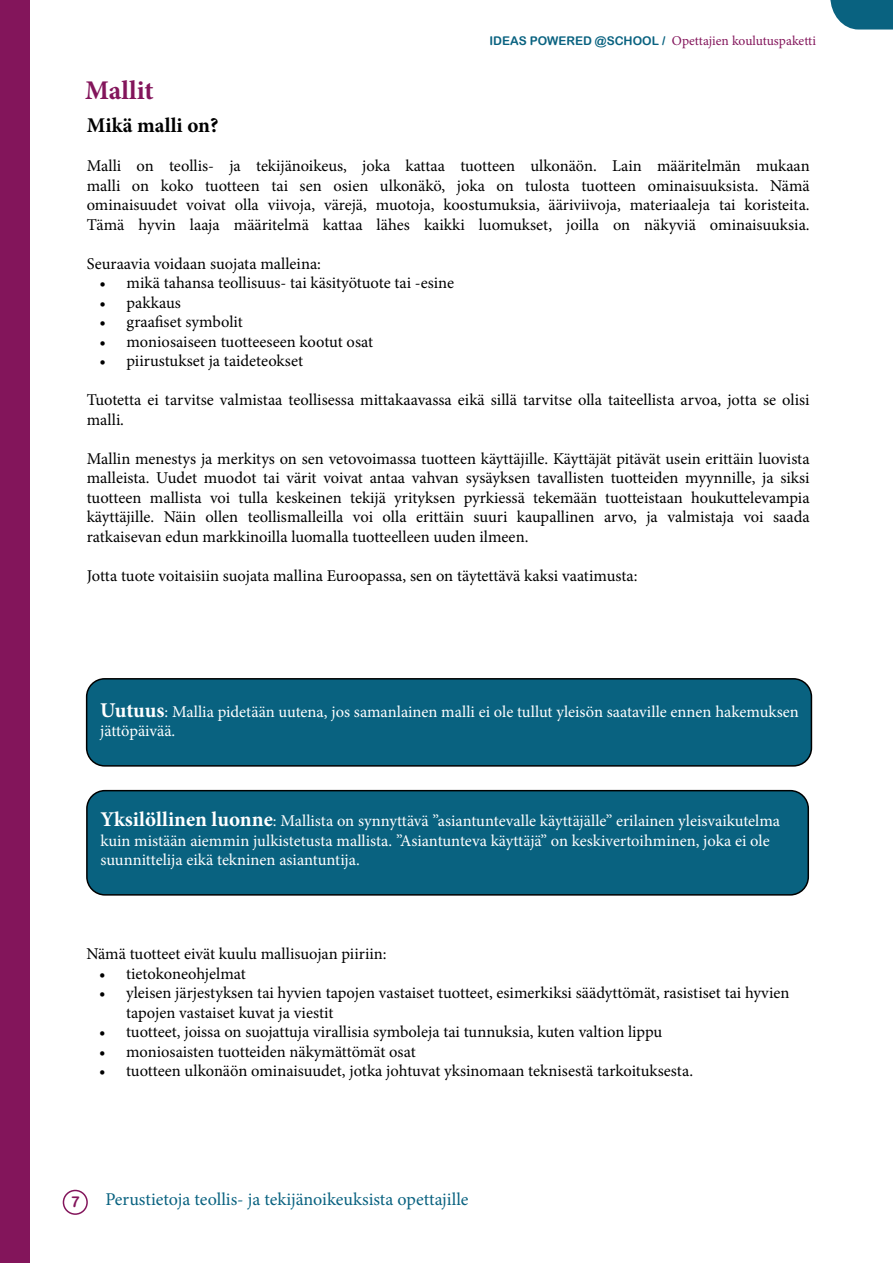
<style>
.page{position:relative;width:893px;height:1263px;background:#fff}
.page>*{position:absolute;margin:0;border:0;box-sizing:border-box;transform-origin:0 0}
.t1{font:700 27px "Minion Pro";color:#83155b}
.t2{font:700 21px "Minion Pro";color:#000}
.t3{font:18px "Minion Pro";color:#096280}
.t4{font:16.5px/19.5px "Minion Pro";color:#000;text-align:justify}
.t5{font:16.5px/19.5px "Minion Pro";color:#fff}
.t6{font:15px "Arial Rounded MT Bold";color:#83155b}
.t7{font:13.5px "Minion Pro";color:#83155b}
.s1{font-family:"Arial Rounded MT Bold";font-size:12px;color:#096280}
.s2{font-weight:700;font-size:21px}
</style>
<div class="page">
<div style="left:63px;top:1190px;width:25px;height:25px;border:2px solid #83155b;border-radius:50%"></div>
<svg style="left:830px;top:0;width:63px;height:30px;background:#287590"></svg>
<div style="left:0;top:0;width:30px;height:1263px;background:#83155b"></div>
<div style="left:87px;top:679px;width:724px;height:87px;background:#096280;border-radius:18px"></div>
<div style="left:86px;top:678px;width:726px;height:89px;border:2px solid #000;border-radius:18px"></div>
<div style="left:87px;top:791px;width:721px;height:104px;background:#096280;border-radius:18px"></div>
<div style="left:86px;top:790px;width:723px;height:106px;border:2px solid #000;border-radius:18px"></div>
<p class="t7" style="left:489px;top:32px;width:328px"><span class="s1">IDEAS POWERED @SCHOOL /</span> Opettajien koulutuspaketti</p>
<h1 class="t1" style="left:85px;top:71px;width:70px">Mallit</h1>
<p class="t2" style="left:87px;top:111px;width:133px">Mikä malli on?</p>
<p class="t4" style="left:87px;top:156px;width:724px">Malli on teollis- ja tekijänoikeus, joka kattaa tuotteen ulkonäön. Lain määritelmän mukaan malli on koko tuotteen tai sen osien ulkonäkö, joka on tulosta tuotteen ominaisuuksista. Nämä ominaisuudet voivat olla viivoja, värejä, muotoja, koostumuksia, ääriviivoja, materiaaleja tai koristeita.<br>Tämä hyvin laaja määritelmä kattaa lähes kaikki luomukset, joilla on näkyviä ominaisuuksia.</p>
<p class="t4" style="left:87px;top:254px;width:236px">Seuraavia voidaan suojata malleina:</p>
<p class="t4" style="left:100px;top:273px;width:356px">• mikä tahansa teollisuus- tai käsityötuote tai -esine</p>
<p class="t4" style="left:100px;top:293px;width:83px">• pakkaus</p>
<p class="t4" style="left:100px;top:312px;width:145px">• graafiset symbolit</p>
<p class="t4" style="left:100px;top:332px;width:275px">• moniosaiseen tuotteeseen kootut osat</p>
<p class="t4" style="left:100px;top:351px;width:205px">• piirustukset ja taideteokset</p>
<p class="t4" style="left:87px;top:390px;width:724px">Tuotetta ei tarvitse valmistaa teollisessa mittakaavassa eikä sillä tarvitse olla taiteellista arvoa, jotta se olisi malli.</p>
<p class="t4" style="left:87px;top:449px;width:724px">Mallin menestys ja merkitys on sen vetovoimassa tuotteen käyttäjille. Käyttäjät pitävät usein erittäin luovista malleista. Uudet muodot tai värit voivat antaa vahvan sysäyksen tavallisten tuotteiden myynnille, ja siksi tuotteen mallista voi tulla keskeinen tekijä yrityksen pyrkiessä tekemään tuotteistaan houkuttelevampia käyttäjille. Näin ollen teollismalleilla voi olla erittäin suuri kaupallinen arvo, ja valmistaja voi saada ratkaisevan edun markkinoilla luomalla tuotteelleen uuden ilmeen.</p>
<p class="t4" style="left:87px;top:566px;width:552px">Jotta tuote voitaisiin suojata mallina Euroopassa, sen on täytettävä kaksi vaatimusta:</p>
<p class="t5" style="left:100px;top:701px;width:700px"><span class="s2">Uutuus</span>: Mallia pidetään uutena, jos samanlainen malli ei ole tullut yleisön saataville ennen hakemuksen jättöpäivää.</p>
<p class="t5" style="left:100px;top:811px;width:681px"><span class="s2">Yksilöllinen luonne</span>: Mallista on synnyttävä ”asiantuntevalle käyttäjälle” erilainen yleisvaikutelma kuin mistään aiemmin julkistetusta mallista. ”Asiantunteva käyttäjä” on keskivertoihminen, joka ei ole suunnittelija eikä tekninen asiantuntija.</p>
<p class="t4" style="left:86px;top:944px;width:302px">Nämä tuotteet eivät kuulu mallisuojan piiriin:</p>
<p class="t4" style="left:99px;top:964px;width:148px">• tietokoneohjelmat</p>
<p class="t4" style="left:126px;top:983px;width:665px;text-indent:-27px">• yleisen järjestyksen tai hyvien tapojen vastaiset tuotteet, esimerkiksi säädyttömät, rasistiset tai hyvien tapojen vastaiset kuvat ja viestit</p>
<p class="t4" style="left:99px;top:1022px;width:565px">• tuotteet, joissa on suojattuja virallisia symboleja tai tunnuksia, kuten valtion lippu</p>
<p class="t4" style="left:99px;top:1042px;width:318px">• moniosaisten tuotteiden näkymättömät osat</p>
<p class="t4" style="left:99px;top:1061px;width:595px">• tuotteen ulkonäön ominaisuudet, jotka johtuvat yksinomaan teknisestä tarkoituksesta.</p>
<p class="t6" style="left:71px;top:1192px;width:10px">7</p>
<p class="t3" style="left:105px;top:1187px;width:365px">Perustietoja teollis- ja tekijänoikeuksista opettajille</p>
</div>
